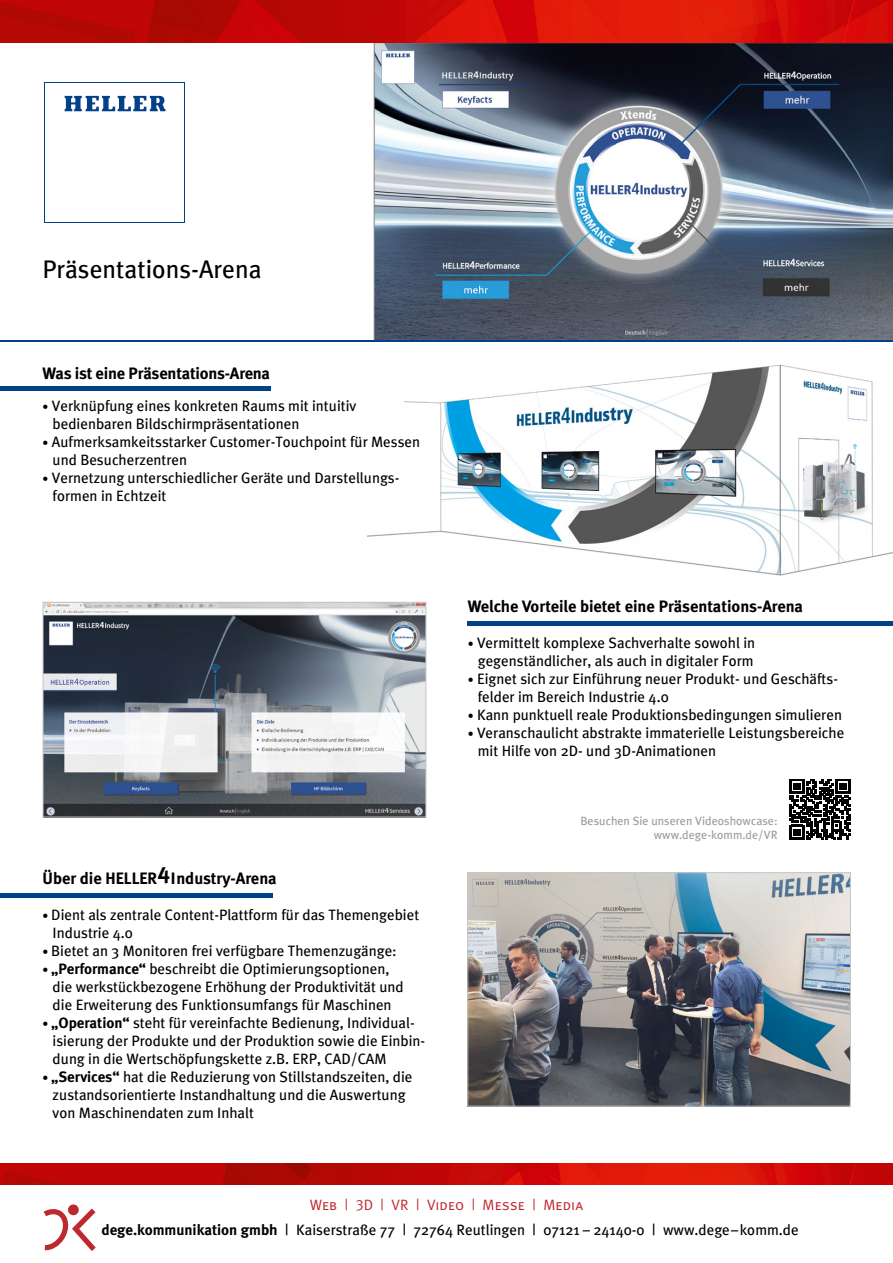
<style>
.page{position:relative;width:893px;height:1263px;background:#fff}
.page>*{position:absolute;margin:0;border:0;box-sizing:border-box;transform-origin:0 0}
.t1{font:25.5px "Meta Plus";color:#000}
.t2{font:700 16.5px "Meta";color:#000}
.t3{font:15px/18px "Meta Plus";color:#000}
.t4{font:15px "Meta Plus Normal Caps";letter-spacing:.005em;color:#be282f}
.t5{font:12px/14.4px "Meta Plus";color:#9c9c9d;text-align:right}
.t6{font:500 10.2px "Meta Plus";letter-spacing:.015em;color:#000}
.s1{font-size:12px}
.s2{font-family:"Meta";font-weight:700}
</style>
<div class="page">
<img style="left:367px;top:365px;width:526px;height:244px">
<svg style="left:374px;top:43px;width:519px;height:297px;background:#657180"></svg>
<img style="left:45px;top:604px;width:379px;height:211px">
<div style="left:43px;top:602px;width:383px;height:215px;border:1px solid #c5c6c6"></div>
<hr style="left:0;top:340px;width:893px;height:2px;background:#004288">
<hr style="left:468px;top:621px;width:425px;height:4px;background:#004288">
<hr style="left:0;top:387px;width:271px;height:4px;background:#004288">
<hr style="left:0;top:893px;width:273px;height:4px;background:#004288">
<img style="left:0;top:1163px;width:893px;height:22px">
<img style="left:0;top:0;width:893px;height:43px">
<svg style="left:45px;top:82px;width:140px;height:141px"></svg>
<div style="left:46px;top:83px;width:138px;height:139px;background:#fff"></div>
<svg style="left:65px;top:96px;width:101px;height:15px"></svg>
<img style="left:470px;top:874px;width:379px;height:230px">
<div style="left:468px;top:872px;width:383px;height:234px;border:1px solid #c5c6c6"></div>
<svg style="left:44px;top:1208px;width:52px;height:43px"></svg>
<div style="left:68px;top:1204px;width:11px;height:11px;background:#be282f;border-radius:50%"></div>
<svg style="left:790px;top:779px;width:60px;height:60px"></svg>
<h1 class="t1" style="left:43px;top:255px;width:221px">Präsentations-Arena</h1>
<p class="t2" style="left:42px;top:363px;width:229px">Was ist eine Präsentations-Arena</p>
<p class="t3" style="left:53px;top:397px;width:305px;text-indent:-10px"><span class="s1">•</span> Verknüpfung eines konkreten Raums mit intuitiv bedienbaren Bildschirmpräsentationen</p>
<p class="t3" style="left:53px;top:433px;width:369px;text-indent:-10px"><span class="s1">•</span> Aufmerksamkeitsstarker Customer-Touchpoint für Messen und Besucherzentren</p>
<p class="t3" style="left:53px;top:469px;width:348px;text-indent:-10px"><span class="s1">•</span> Vernetzung unterschiedlicher Geräte und Darstellungs&shy;formen in Echtzeit</p>
<p class="t2" style="left:43px;top:868px;width:236px">Über die HELLER<sup>4</sup>Industry-Arena</p>
<p class="t3" style="left:53px;top:905px;width:368px;text-indent:-10px"><span class="s1">•</span> Dient als zentrale Content-Plattform für das Themengebiet<br>Industrie 4.0</p>
<p class="t3" style="left:43px;top:941px;width:356px"><span class="s1">•</span> Bietet an 3 Monitoren frei verfügbare Themenzugänge:</p>
<p class="t3" style="left:53px;top:959px;width:353px;text-indent:-10px"><span class="s1">•</span> <span class="s2">„Performance“</span> beschreibt die Optimierungsoptionen, die werkstückbezogene Erhöhung der Produktivität und die Erweiterung des Funktionsumfangs für Maschinen</p>
<p class="t3" style="left:53px;top:1013px;width:374px;text-indent:-10px"><span class="s1">•</span> <span class="s2">„Operation“</span> steht für vereinfachte Bedienung, Individual&shy;isierung der Produkte und der Produktion sowie die Einbin&shy;dung in die Wertschöpfungskette z.B. ERP, CAD/CAM</p>
<p class="t3" style="left:53px;top:1067px;width:361px;text-indent:-10px"><span class="s1">•</span> <span class="s2">„Services“</span> hat die Reduzierung von Stillstandszeiten, die zustandsorientierte Instandhaltung und die Auswertung von Maschinendaten zum Inhalt</p>
<p class="t2" style="left:468px;top:596px;width:337px">Welche Vorteile bietet eine Präsentations-Arena</p>
<p class="t3" style="left:468px;top:633px;width:289px;text-align:center"><span class="s1">•</span> Vermittelt komplexe Sachverhalte sowohl in gegenständlicher, als auch in digitaler Form</p>
<p class="t3" style="left:478px;top:669px;width:362px;text-indent:-10px"><span class="s1">•</span> Eignet sich zur Einführung neuer Produkt- und Geschäfts&shy;felder im Bereich Industrie 4.0</p>
<p class="t3" style="left:468px;top:705px;width:376px"><span class="s1">•</span> Kann punktuell reale Produktionsbedingungen simulieren</p>
<p class="t3" style="left:478px;top:723px;width:368px;text-indent:-10px"><span class="s1">•</span> Veranschaulicht abstrakte immaterielle Leistungsbereiche mit Hilfe von 2D- und 3D-Animationen</p>
<p class="t5" style="left:580px;top:813px;width:199px">Besuchen Sie unseren Videoshowcase: www.dege-komm.de/VR</p>
<p class="t4" style="left:310px;top:1196px;width:275px">Web | 3D | VR | Video | Messe | Media</p>
<p class="t3" style="left:102px;top:1220px;width:699px"><span class="s2">dege.kommunikation gmbh</span> | Kaiserstraße 77 | 72764 Reutlingen | 07121 – 24140-0 | www.dege–komm.de</p>
<p class="t6" style="left:98px;top:1222px;width:95px">dege.kommunikation</p>
</div>
